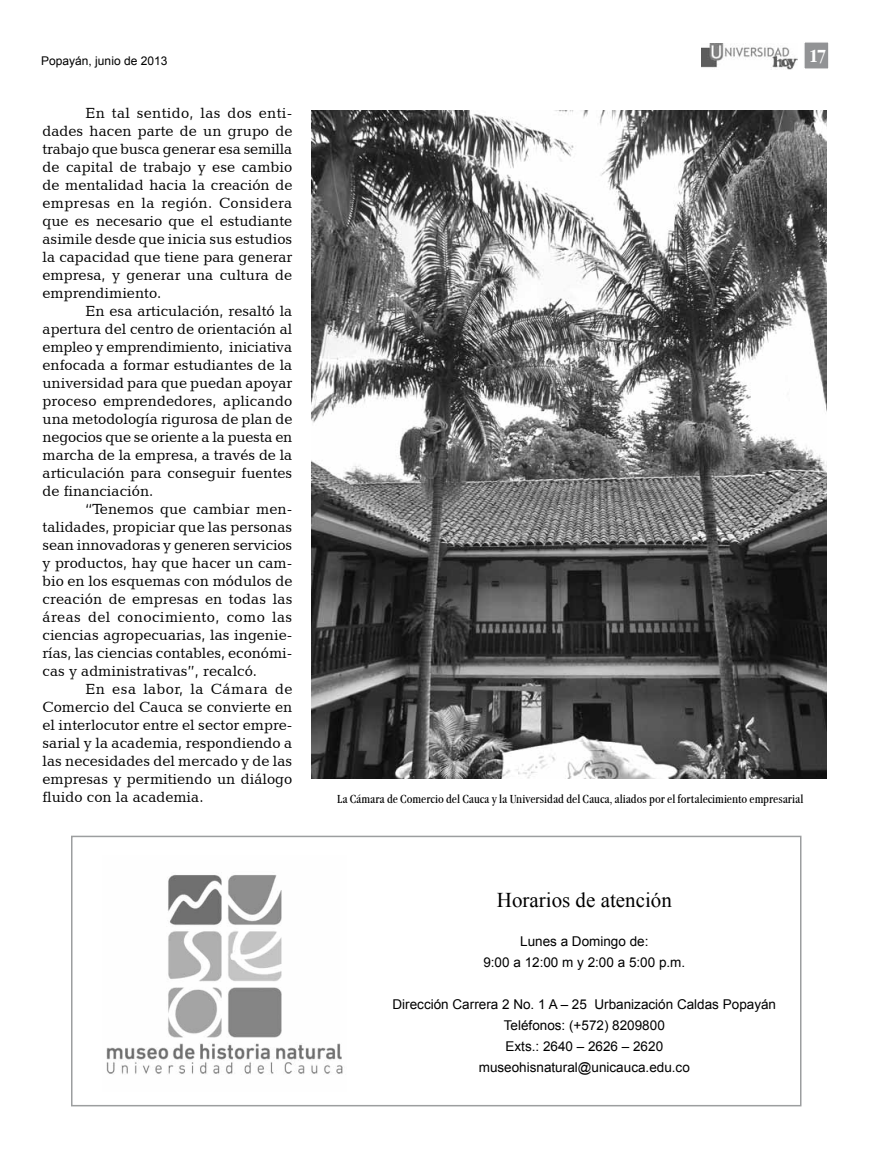
<style>
.page{position:relative;width:872px;height:1149px;background:#fff}
.page>*{position:absolute;margin:0;border:0;box-sizing:border-box;transform-origin:0 0}
.t1{font:21px "Times New Roman";color:#000}
.t2{font:700 condensed 18px "Garamond Itc TEE";color:#fff}
.t3{font:15px/18px "Candida BT";color:#000;text-align:justify}
.t4{font:13.5px/21px "Arial";color:#000;text-align:center}
.t5{font:condensed 12px "Garamond Itc TEE";color:#000}
.t6{font:12px "Arial";color:#000}
</style>
<div class="page">
<div style="left:803px;top:41px;width:26px;height:29px;background:#929395;border:2px solid #fff"></div>
<img style="left:702px;top:43px;width:96px;height:27px">
<img style="left:106px;top:874px;width:237px;height:200px">
<div style="left:71px;top:835px;width:730px;height:270px;border:2px solid #9c9e9f"></div>
<img style="left:311px;top:110px;width:515px;height:667px">
<p class="t6" style="left:41px;top:52px;width:128px">Popayán, junio de 2013</p>
<p class="t2" style="left:808px;top:46px;width:20px">17</p>
<p class="t3" style="left:43px;top:103px;width:251px;text-indent:43px">En tal sentido, las dos enti&shy;dades hacen parte de un grupo de trabajo que busca generar esa semilla de capital de trabajo y ese cambio de mentalidad hacia la creación de empresas en la región. Considera que es necesario que el estudiante asimile desde que inicia sus estudios la capacidad que tiene para generar empresa, y generar una cultura de emprendimiento.</p>
<p class="t3" style="left:43px;top:301px;width:251px;text-indent:43px">En esa articulación, resaltó la apertura del centro de orientación al empleo y emprendimiento, iniciativa enfocada a formar estudiantes de la universidad para que puedan apoyar proceso emprendedores, aplicando una metodología rigurosa de plan de negocios que se oriente a la puesta en marcha de la empresa, a través de la articulación para conseguir fuentes de financiación.</p>
<p class="t3" style="left:43px;top:499px;width:251px;text-indent:43px">“Tenemos que cambiar men&shy;talidades, propiciar que las personas sean innovadoras y generen servicios y productos, hay que hacer un cam&shy;bio en los esquemas con módulos de creación de empresas en todas las áreas del conocimiento, como las ciencias agropecuarias, las ingenie&shy;rías, las ciencias contables, económi&shy;cas y administrativas”, recalcó.</p>
<p class="t3" style="left:43px;top:679px;width:251px;text-indent:43px">En esa labor, la Cámara de Comercio del Cauca se convierte en el interlocutor entre el sector empre&shy;sarial y la academia, respondiendo a las necesidades del mercado y de las empresas y permitiendo un diálogo fluido con la academia.</p>
<p class="t5" style="left:337px;top:791px;width:467px">La Cámara de Comercio del Cauca y la Universidad del Cauca, aliados por el fortalecimiento empresarial</p>
<h1 class="t1" style="left:497px;top:885px;width:176px">Horarios de atención</h1>
<p class="t4" style="left:483px;top:930px;width:203px">Lunes a Domingo de:<br>9:00 a 12:00 m y 2:00 a 5:00 p.m.</p>
<p class="t4" style="left:392px;top:993px;width:385px">Dirección Carrera 2 No. 1 A – 25 Urbanización Caldas Popayán Teléfonos: (+572) 8209800<br>Exts.: 2640 – 2626 – 2620<br>museohisnatural@unicauca.edu.co</p>
</div>
